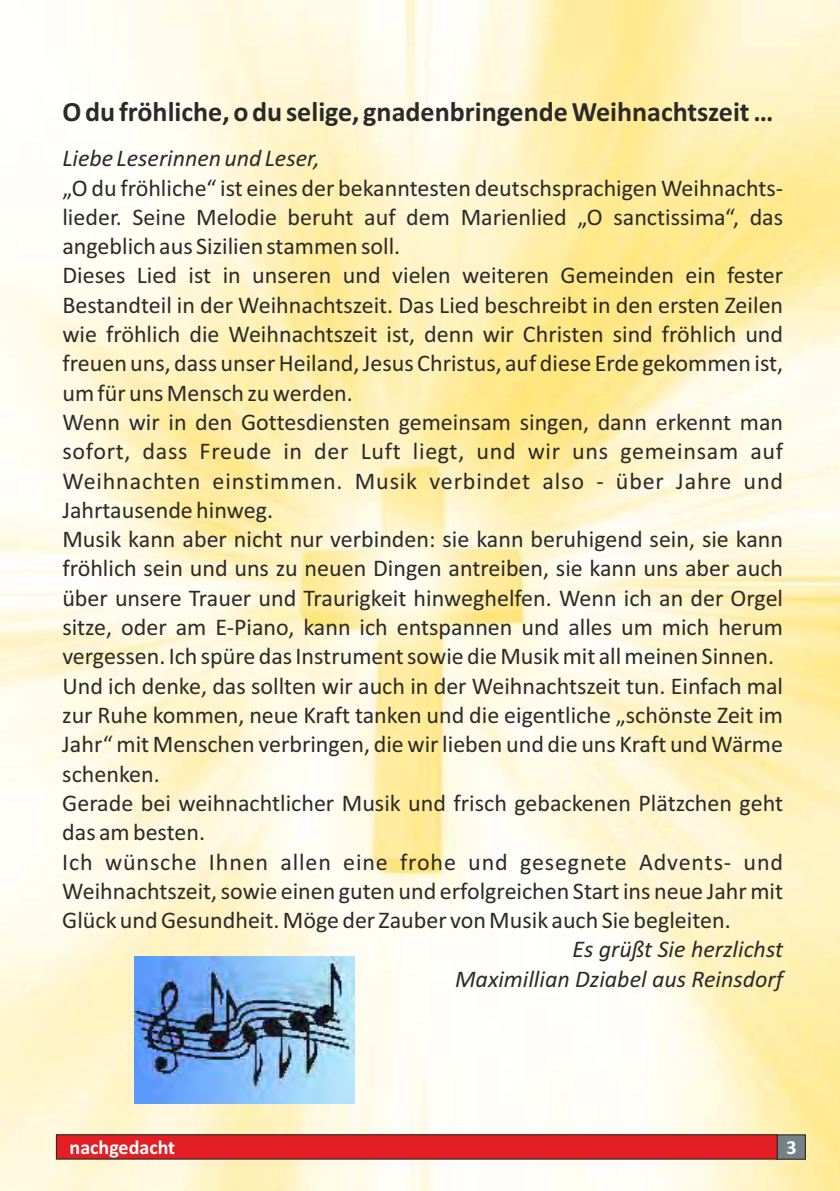
<style>
.page{position:relative;width:840px;height:1191px;background:#fff}
.page>*{position:absolute;margin:0;border:0;box-sizing:border-box;transform-origin:0 0}
.t1{font:700 28px "Calibri";color:#2b2a29}
.t2{font:24px/29.2px "Calibri";color:#2b2a29}
.t3{font:italic 24px/29.2px "Calibri";color:#2b2a29;text-align:right}
.t4{font:700 20px "Calibri";color:#fff}
</style>
<div class="page">
<img style="left:0;top:0;width:839px;height:1191px">
<div style="left:776px;top:1134px;width:29px;height:25px;background:#748187;border:1px solid #2b2a29"></div>
<div style="left:56px;top:1134px;width:721px;height:25px;background:#e31e24;border:1px solid #2b2a29"></div>
<img style="left:134px;top:956px;width:220px;height:147px">
<p class="t1" style="left:62px;top:100px;width:712px">O du fröhliche, o du selige, gnadenbringende Weihnachtszeit …</p>
<p class="t3" style="left:62px;top:146px;width:258px">Liebe Leserinnen und Leser,</p>
<p class="t2" style="left:62px;top:175px;width:722px">„O du fröhliche“ ist eines der bekanntesten deutschsprachigen Weihnachts&shy;lieder. Seine Melodie beruht auf dem Marienlied „O sanctissima“, das angeblich aus Sizilien stammen soll.<br>Dieses Lied ist in unseren und vielen weiteren Gemeinden ein fester Bestandteil in der Weihnachtszeit. Das Lied beschreibt in den ersten Zeilen wie fröhlich die Weihnachtszeit ist, denn wir Christen sind fröhlich und freuen uns, dass unser Heiland, Jesus Christus, auf diese Erde gekommen ist, um für uns Mensch zu werden.<br>Wenn wir in den Gottesdiensten gemeinsam singen, dann erkennt man sofort, dass Freude in der Luft liegt, und wir uns gemeinsam auf Weihnachten einstimmen. Musik verbindet also - über Jahre und Jahrtausende hinweg.<br>Musik kann aber nicht nur verbinden: sie kann beruhigend sein, sie kann fröhlich sein und uns zu neuen Dingen antreiben, sie kann uns aber auch über unsere Trauer und Traurigkeit hinweghelfen. Wenn ich an der Orgel sitze, oder am E-Piano, kann ich entspannen und alles um mich herum vergessen. Ich spüre das Instrument sowie die Musik mit all meinen Sinnen.<br>Und ich denke, das sollten wir auch in der Weihnachtszeit tun. Einfach mal zur Ruhe kommen, neue Kraft tanken und die eigentliche „schönste Zeit im Jahr“ mit Menschen verbringen, die wir lieben und die uns Kraft und Wärme schenken.<br>Gerade bei weihnachtlicher Musik und frisch gebackenen Plätzchen geht das am besten.<br>Ich wünsche Ihnen allen eine frohe und gesegnete Advents- und Weihnachtszeit, sowie einen guten und erfolgreichen Start ins neue Jahr mit Glück und Gesundheit. Möge der Zauber von Musik auch Sie begleiten.</p>
<p class="t3" style="left:455px;top:937px;width:329px">Es grüßt Sie herzlichst<br>Maximillian Dziabel aus Reinsdorf</p>
<p class="t4" style="left:70px;top:1139px;width:107px">nachgedacht</p>
<p class="t4" style="left:786px;top:1139px;width:12px">3</p>
</div>
